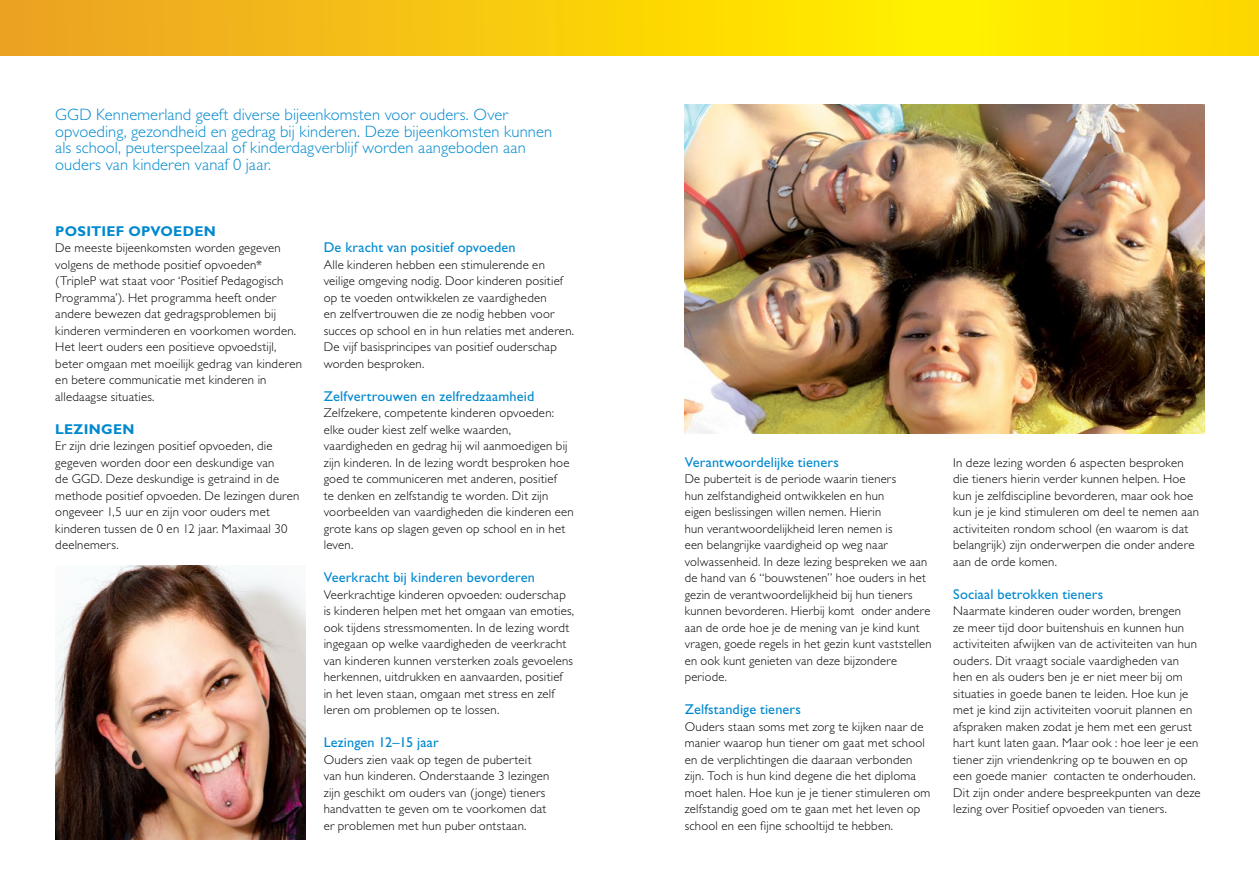
<style>
.page{position:relative;width:1259px;height:893px;background:#fff}
.page>*{position:absolute;margin:0;border:0;box-sizing:border-box;transform-origin:0 0}
.Intro{font:300 16.5px/16.5px "Gill Sans Std";letter-spacing:.005em;color:#0089cf}
.Tussenkopje{font:14.25px "Gill Sans Std";letter-spacing:.01em;color:#0089cf}
.Tussenkop_Cursus{font:700 14.25px "Gill Sans Std";letter-spacing:.02em;color:#0089cf}
.Platte_tekst{font:300 12.75px/16.5px "Gill Sans Std";letter-spacing:.02em;color:#000}
</style>
<div class="page">
<img style="left:55px;top:566px;width:251px;height:273px">
<div style="left:945px;top:0;width:314px;height:55px;background:linear-gradient(to right,#fff200,#fed500)"></div>
<div style="left:0;top:0;width:945px;height:55px;background:linear-gradient(to right,#eca025,#fff100)"></div>
<img style="left:685px;top:104px;width:520px;height:330px">
<p class="Intro" style="left:55px;top:106px;width:498px">GGD Kennemerland geeft diverse bijeenkomsten voor ouders. Over opvoeding, gezondheid en gedrag bij kinderen. Deze bijeenkomsten kunnen als school, peuterspeelzaal of kinderdagverblijf worden aangeboden aan ouders van kinderen vanaf 0 jaar.</p>
<p class="Tussenkop_Cursus" style="left:55px;top:222px;width:162px">POSITIEF OPVOEDEN</p>
<p class="Platte_tekst" style="left:55px;top:240px;width:248px">De meeste bijeenkomsten worden gegeven volgens de methode positief opvoeden* (TripleP wat staat voor ‘Positief Pedagogisch Programma’). Het programma heeft onder andere bewezen dat gedragsproblemen bij kinderen verminderen en voorkomen worden.<br>Het leert ouders een positieve opvoedstijl, beter omgaan met moeilijk gedrag van kinderen en betere communicatie met kinderen in alledaagse situaties.</p>
<p class="Tussenkop_Cursus" style="left:55px;top:420px;width:81px">LEZINGEN</p>
<p class="Platte_tekst" style="left:55px;top:438px;width:246px">Er zijn drie lezingen positief opvoeden, die gegeven worden door een deskundige van<br>de GGD. Deze deskundige is getraind in de methode positief opvoeden. De lezingen duren ongeveer 1,5 uur en zijn voor ouders met kinderen tussen de 0 en 12 jaar. Maximaal 30 deelnemers.</p>
<p class="Tussenkopje" style="left:324px;top:239px;width:193px">De kracht van positief opvoeden</p>
<p class="Platte_tekst" style="left:324px;top:256px;width:252px">Alle kinderen hebben een stimulerende en veilige omgeving nodig. Door kinderen positief op te voeden ontwikkelen ze vaardigheden<br>en zelfvertrouwen die ze nodig hebben voor succes op school en in hun relaties met anderen.<br>De vijf basisprincipes van positief ouderschap worden besproken.</p>
<p class="Tussenkopje" style="left:324px;top:388px;width:212px">Zelfvertrouwen en zelfredzaamheid</p>
<p class="Platte_tekst" style="left:324px;top:405px;width:232px">Zelfzekere, competente kinderen opvoeden:</p>
<p class="Platte_tekst" style="left:324px;top:421px;width:252px">elke ouder kiest zelf welke waarden, vaardigheden en gedrag hij wil aanmoedigen bij zijn kinderen. In de lezing wordt besproken hoe goed te communiceren met anderen, positief<br>te denken en zelfstandig te worden. Dit zijn voorbeelden van vaardigheden die kinderen een grote kans op slagen geven op school en in het leven.</p>
<p class="Tussenkopje" style="left:324px;top:569px;width:213px">Veerkracht bij kinderen bevorderen</p>
<p class="Platte_tekst" style="left:324px;top:586px;width:252px">Veerkrachtige kinderen opvoeden: ouderschap is kinderen helpen met het omgaan van emoties, ook tijdens stressmomenten. In de lezing wordt ingegaan op welke vaardigheden de veerkracht van kinderen kunnen versterken zoals gevoelens herkennen, uitdrukken en aanvaarden, positief in het leven staan, omgaan met stress en zelf leren om problemen op te lossen.</p>
<p class="Tussenkopje" style="left:324px;top:734px;width:117px">Lezingen 12–15 jaar</p>
<p class="Platte_tekst" style="left:324px;top:751px;width:227px">Ouders zien vaak op tegen de puberteit van hun kinderen. Onderstaande 3 lezingen zijn geschikt om ouders van (jonge) tieners handvatten te geven om te voorkomen dat</p>
<p class="Platte_tekst" style="left:324px;top:817px;width:204px">er problemen met hun puber ontstaan.</p>
<p class="Tussenkopje" style="left:685px;top:454px;width:155px">Verantwoordelijke tieners</p>
<p class="Platte_tekst" style="left:685px;top:471px;width:248px">De puberteit is de periode waarin tieners<br>hun zelfstandigheid ontwikkelen en hun<br>eigen beslissingen willen nemen. Hierin<br>hun verantwoordelijkheid leren nemen is<br>een belangrijke vaardigheid op weg naar volwassenheid. In deze lezing bespreken we aan de hand van 6 “bouwstenen” hoe ouders in het gezin de verantwoordelijkheid bij hun tieners kunnen bevorderen. Hierbij komt onder andere aan de orde hoe je de mening van je kind kunt vragen, goede regels in het gezin kunt vaststellen en ook kunt genieten van deze bijzondere periode.</p>
<p class="Tussenkopje" style="left:685px;top:701px;width:118px">Zelfstandige tieners</p>
<p class="Platte_tekst" style="left:685px;top:718px;width:247px">Ouders staan soms met zorg te kijken naar de manier waarop hun tiener om gaat met school en de verplichtingen die daaraan verbonden zijn. Toch is hun kind degene die het diploma moet halen. Hoe kun je je tiener stimuleren om zelfstandig goed om te gaan met het leven op school en een fijne schooltijd te hebben.</p>
<p class="Platte_tekst" style="left:953px;top:454px;width:247px">In deze lezing worden 6 aspecten besproken die tieners hierin verder kunnen helpen. Hoe kun je zelfdiscipline bevorderen, maar ook hoe kun je je kind stimuleren om deel te nemen aan activiteiten rondom school (en waarom is dat belangrijk) zijn onderwerpen die onder andere aan de orde komen.</p>
<p class="Tussenkopje" style="left:953px;top:586px;width:152px">Sociaal betrokken tieners</p>
<p class="Platte_tekst" style="left:953px;top:603px;width:249px">Naarmate kinderen ouder worden, brengen<br>ze meer tijd door buitenshuis en kunnen hun activiteiten afwijken van de activiteiten van hun ouders. Dit vraagt sociale vaardigheden van hen en als ouders ben je er niet meer bij om situaties in goede banen te leiden. Hoe kun je met je kind zijn activiteiten vooruit plannen en afspraken maken zodat je hem met een gerust hart kunt laten gaan. Maar ook : hoe leer je een tiener zijn vriendenkring op te bouwen en op een goede manier contacten te onderhouden.<br>Dit zijn onder andere bespreekpunten van deze lezing over Positief opvoeden van tieners.</p>
</div>
